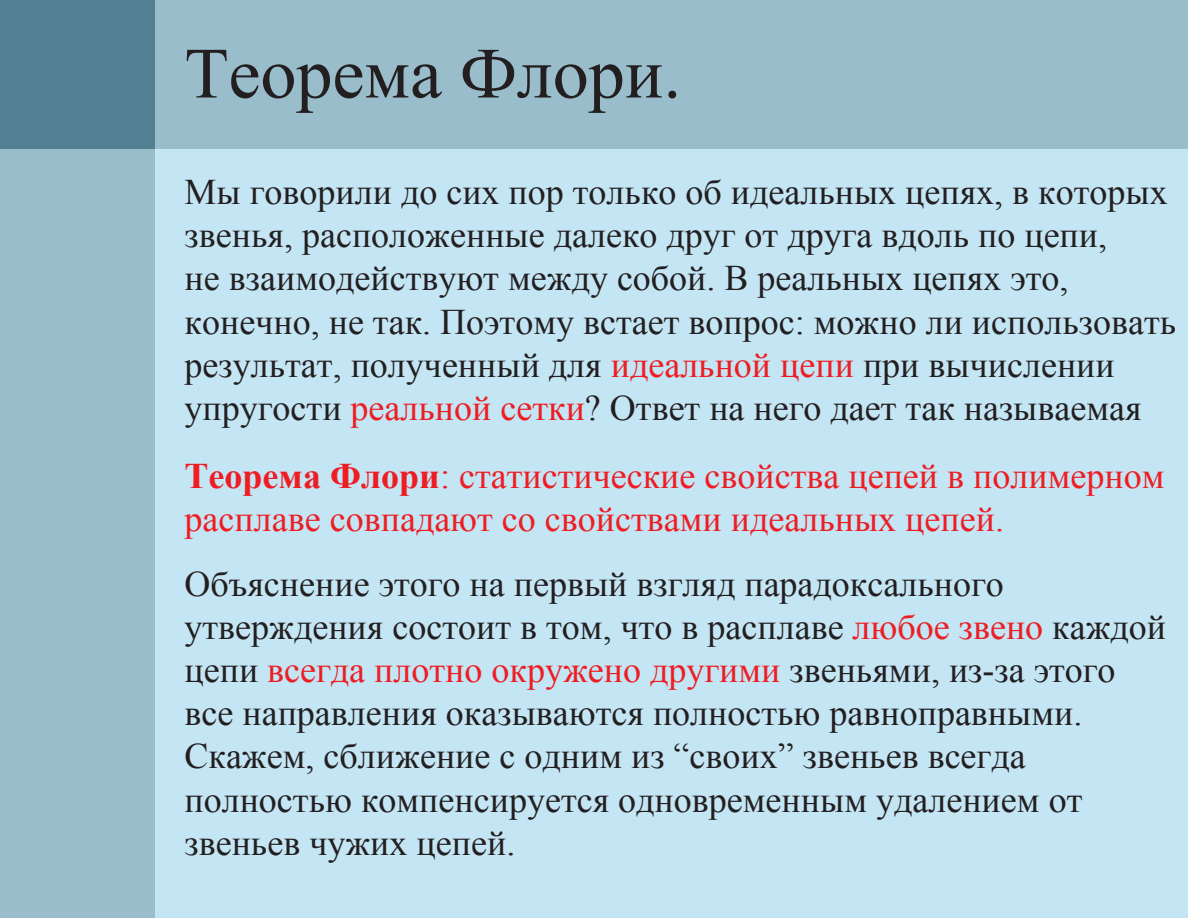
<style>
.page{position:relative;width:1188px;height:918px;background:#c4e5f3}
.page>*{position:absolute;margin:0;border:0;box-sizing:border-box;transform-origin:0 0}
.t1{font:72px "Times New Roman";color:#231f20}
.t2{font:36px/43.2px "Times New Roman";color:#231f20}
.t3{font:36px/43.2px "Times New Roman";color:#ee1d23}
.s1{color:#ee1d23}
.s2{font-weight:700}
</style>
<div class="page">
<div style="left:0;top:0;width:154px;height:918px;background:#9abdcb"></div>
<div style="left:0;top:0;width:1188px;height:148px;background:#9abdcb"></div>
<div style="left:0;top:0;width:154px;height:148px;background:#537f92"></div>
<h1 class="t1" style="left:184px;top:25px;width:498px">Теорема Флори.</h1>
<p class="t2" style="left:185px;top:170px;width:993px">Мы говорили до сих пор только об идеальных цепях, в которых звенья, расположенные далеко друг от друга вдоль по цепи,<br>не взаимодействуют между собой. В реальных цепях это, конечно, не так. Поэтому встает вопрос: можно ли использовать результат, полученный для <span class="s1">идеальной цепи</span> при вычислении упругости <span class="s1">реальной сетки</span>? Ответ на него дает так называемая</p>
<p class="t3" style="left:185px;top:453px;width:981px"><span class="s2">Теорема Флори</span>: статистические свойства цепей в полимерном расплаве совпадают со свойствами идеальных цепей.</p>
<p class="t2" style="left:184px;top:561px;width:983px">Объяснение этого на первый взгляд парадоксального утверждения состоит в том, что в расплаве <span class="s1">любое звено</span> каждой цепи <span class="s1">всегда плотно окружено другими</span> звеньями, из-за этого все направления оказываются полностью равноправными.<br>Скажем, сближение с одним из “своих” звеньев всегда полностью компенсируется одновременным удалением от звеньев чужих цепей.</p>
</div>
